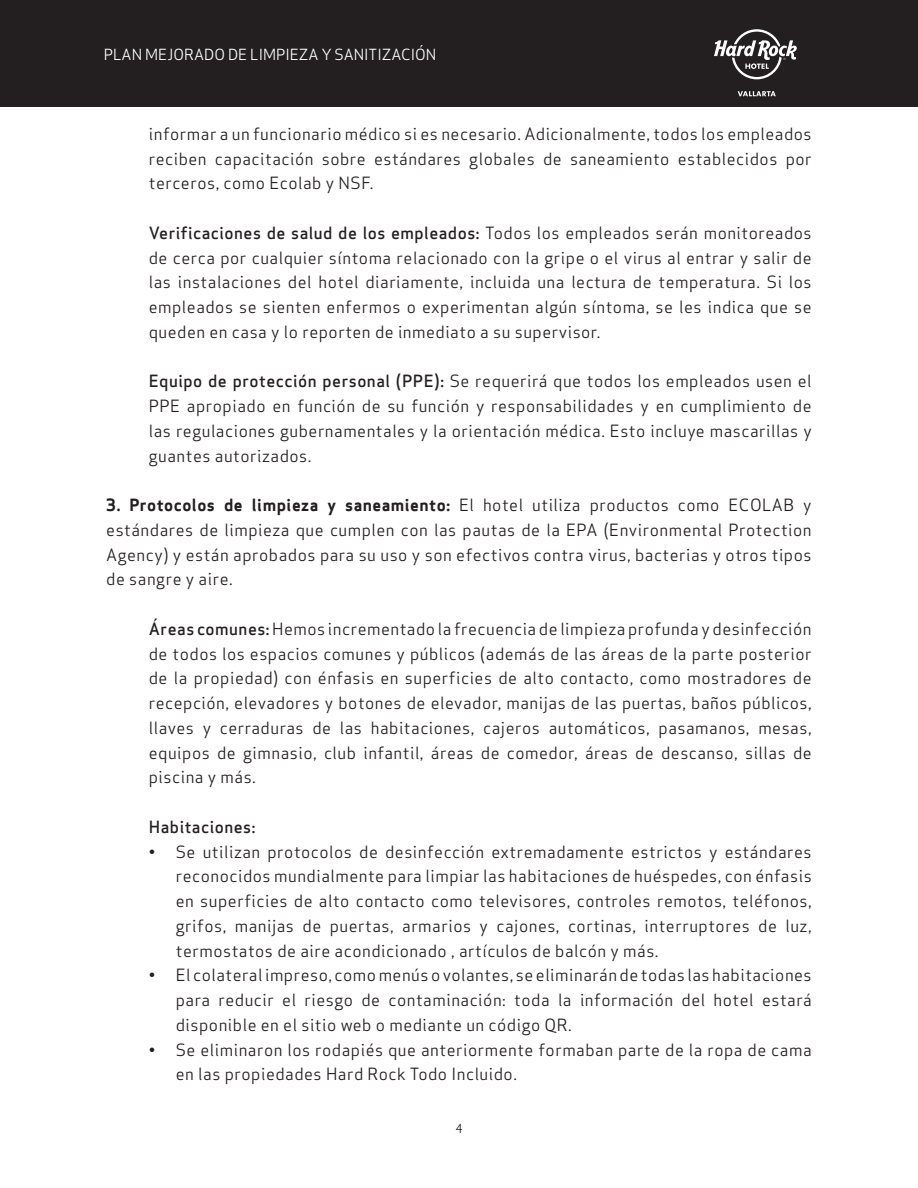
<style>
.page{position:relative;width:918px;height:1188px;background:#fff}
.page>*{position:absolute;margin:0;border:0;box-sizing:border-box;transform-origin:0 0}
.t1{font:16.5px/24.8px "Apex Sans";letter-spacing:.03em;color:#231f20;text-align:justify}
.t2{font:500 16.5px "Apex Sans";letter-spacing:.03em;color:#231f20}
.t3{font:15px "Apex Sans";color:#fff}
.t4{font:12px "Apex Sans";color:#231f20}
.s1{font-weight:500}
.s2{font-weight:700}
</style>
<div class="page">
<div style="left:0;top:0;width:918px;height:106px;background:#231f20"></div>
<svg style="left:714px;top:29px;width:83px;height:50px"></svg>
<svg style="left:738px;top:91px;width:38px;height:5px"></svg>
<p class="t3" style="left:104px;top:42px;width:334px">PLAN MEJORADO DE LIMPIEZA Y SANITIZACIÓN</p>
<p class="t1" style="left:149px;top:120px;width:664px">informar a un funcionario médico si es necesario. Adicionalmente, todos los empleados reciben capacitación sobre estándares globales de saneamiento establecidos por terceros, como Ecolab y NSF.</p>
<p class="t1" style="left:149px;top:219px;width:664px"><span class="s1">Verificaciones de salud de los empleados:</span> Todos los empleados serán monitoreados de cerca por cualquier síntoma relacionado con la gripe o el virus al entrar y salir de las instalaciones del hotel diariamente, incluida una lectura de temperatura. Si los empleados se sienten enfermos o experimentan algún síntoma, se les indica que se queden en casa y lo reporten de inmediato a su supervisor.</p>
<p class="t1" style="left:149px;top:367px;width:664px"><span class="s1">Equipo de protección personal (PPE):</span> Se requerirá que todos los empleados usen el PPE apropiado en función de su función y responsabilidades y en cumplimiento de las regulaciones gubernamentales y la orientación médica. Esto incluye mascarillas y guantes autorizados.</p>
<p class="t1" style="left:106px;top:491px;width:707px"><span class="s2">3. Protocolos de limpieza y saneamiento:</span> El hotel utiliza productos como ECOLAB y estándares de limpieza que cumplen con las pautas de la EPA (Environmental Protection Agency) y están aprobados para su uso y son efectivos contra virus, bacterias y otros tipos de sangre y aire.</p>
<p class="t1" style="left:149px;top:615px;width:664px"><span class="s1">Áreas comunes:</span> Hemos incrementado la frecuencia de limpieza profunda y desinfección de todos los espacios comunes y públicos (además de las áreas de la parte posterior de la propiedad) con énfasis en superficies de alto contacto, como mostradores de recepción, elevadores y botones de elevador, manijas de las puertas, baños públicos, llaves y cerraduras de las habitaciones, cajeros automáticos, pasamanos, mesas, equipos de gimnasio, club infantil, áreas de comedor, áreas de descanso, sillas de piscina y más.</p>
<p class="t2" style="left:149px;top:812px;width:108px">Habitaciones:</p>
<p class="t1" style="left:176px;top:838px;width:637px;text-indent:-27px">• Se utilizan protocolos de desinfección extremadamente estrictos y estándares reconocidos mundialmente para limpiar las habitaciones de huéspedes, con énfasis en superficies de alto contacto como televisores, controles remotos, teléfonos, grifos, manijas de puertas, armarios y cajones, cortinas, interruptores de luz, termostatos de aire acondicionado , artículos de balcón y más.</p>
<p class="t1" style="left:176px;top:961px;width:637px;text-indent:-27px">• El colateral impreso, como menús o volantes, se eliminarán de todas las habitaciones para reducir el riesgo de contaminación: toda la información del hotel estará disponible en el sitio web o mediante un código QR.</p>
<p class="t1" style="left:176px;top:1036px;width:637px;text-indent:-27px">• Se eliminaron los rodapiés que anteriormente formaban parte de la ropa de cama en las propiedades Hard Rock Todo Incluido.</p>
<p class="t4" style="left:455px;top:1119px;width:9px">4</p>
</div>
